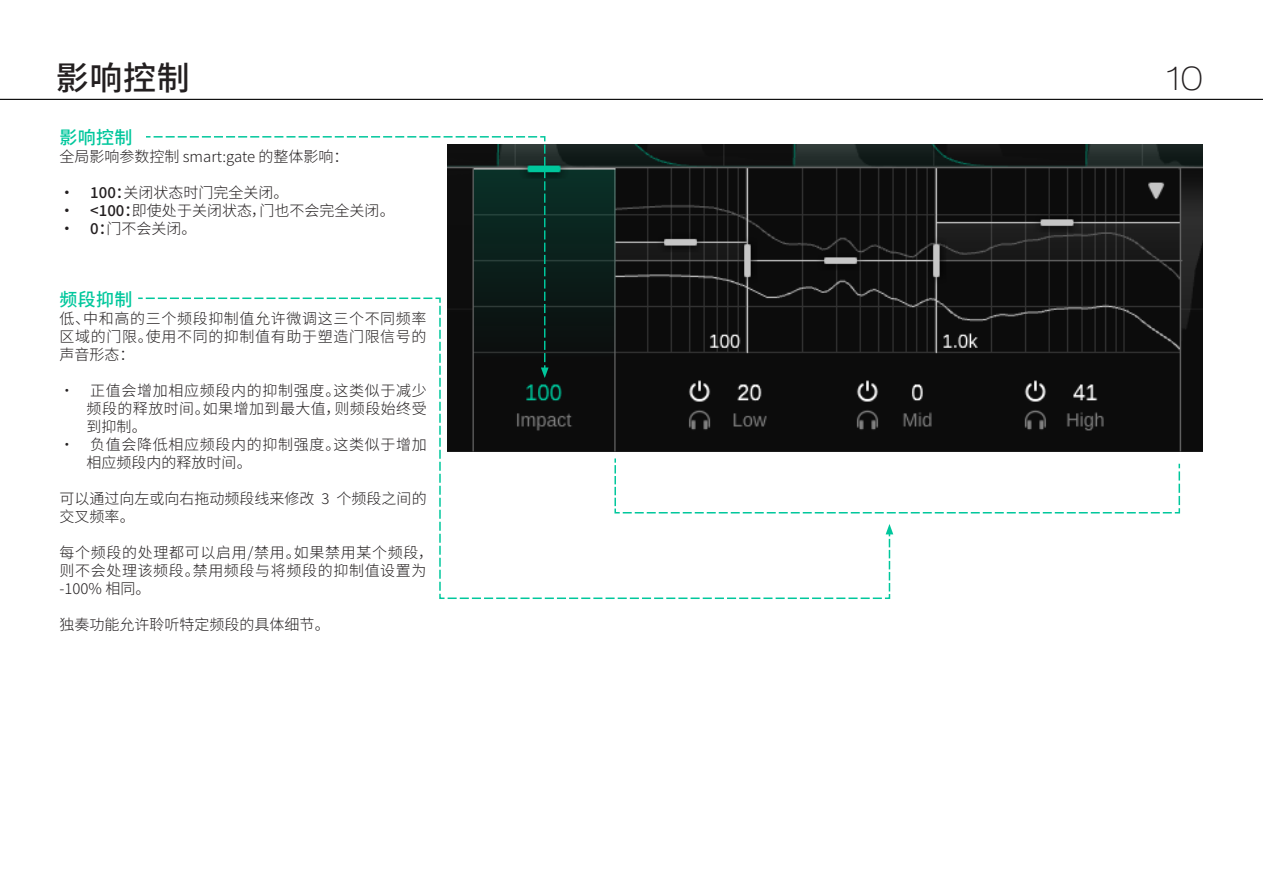
<style>
.page{position:relative;width:1263px;height:893px;background:#fff}
.page>*{position:absolute;margin:0;border:0;box-sizing:border-box;transform-origin:0 0}
.header_1{font:500 33px "Source Han Sans CN";color:#231f20}
.t1{font:100 expanded 33px "Helvetica Neue LT Pro";color:#231f20}
.sub_sub_hl_linksbünd{font:500 18px "Source Han Sans CN";letter-spacing:.02em;color:#00c79c}
.running_text{font:300 15px/18px "Source Han Sans CN";letter-spacing:.03em;color:#231f20;text-align:justify}
.running_text-2{font:300 15px/18px "Source Han Sans CN";color:#231f20}
.s1{font-weight:500}
</style>
<div class="page">
<hr style="left:0;top:99px;width:1263px;height:1px;background:#000">
<img style="left:546px;top:144px;width:656px;height:307px">
<svg style="left:146px;top:136px;width:400px;height:161px"></svg>
<svg style="left:541px;top:145px;width:8px;height:152px"></svg>
<svg style="left:891px;top:463px;width:290px;height:51px"></svg>
<svg style="left:138px;top:297px;width:753px;height:302px"></svg>
<svg style="left:886px;top:524px;width:7px;height:67px"></svg>
<p class="header_1" style="left:56px;top:59px;width:135px">影响控制</p>
<h1 class="t1" style="left:1167px;top:59px;width:37px">10</h1>
<p class="sub_sub_hl_linksbünd" style="left:60px;top:127px;width:75px">影响控制</p>
<p class="running_text-2" style="left:60px;top:148px;width:290px">全局影响参数控制 smart:gate 的整体影响：</p>
<p class="running_text-2" style="left:60px;top:184px;width:231px"><span class="s1">• 100：</span>关闭状态时门完全关闭。</p>
<p class="running_text-2" style="left:60px;top:202px;width:337px"><span class="s1">• &lt;100：</span>即使处于关闭状态，门也不会完全关闭。</p>
<p class="running_text" style="left:60px;top:220px;width:138px"><span class="s1">• 0：</span>门不会关闭。</p>
<p class="sub_sub_hl_linksbünd" style="left:60px;top:289px;width:75px">频段抑制</p>
<p class="running_text" style="left:60px;top:310px;width:368px">低、中和高的三个频段抑制值允许微调这三个不同频率区域的门限。使用不同的抑制值有助于塑造门限信号的声音形态：</p>
<p class="running_text" style="left:87px;top:382px;width:342px;text-indent:-27px">• 正值会增加相应频段内的抑制强度。这类似于减少频段的释放时间。如果增加到最大值，则频段始终受到抑制。</p>
<p class="running_text" style="left:87px;top:436px;width:342px;text-indent:-27px">• 负值会降低相应频段内的抑制强度。这类似于增加相应频段内的释放时间。</p>
<p class="running_text-2" style="left:60px;top:490px;width:369px">可以通过向左或向右拖动频段线来修改 3 个频段之间的交叉频率。</p>
<p class="running_text" style="left:60px;top:544px;width:375px;text-align:left">每个频段的处理都可以启用/禁用。如果禁用某个频段，则不会处理该频段。禁用频段与将频段的抑制值设置为-100% 相同。</p>
<p class="running_text-2" style="left:60px;top:616px;width:272px">独奏功能允许聆听特定频段的具体细节。</p>
</div>
